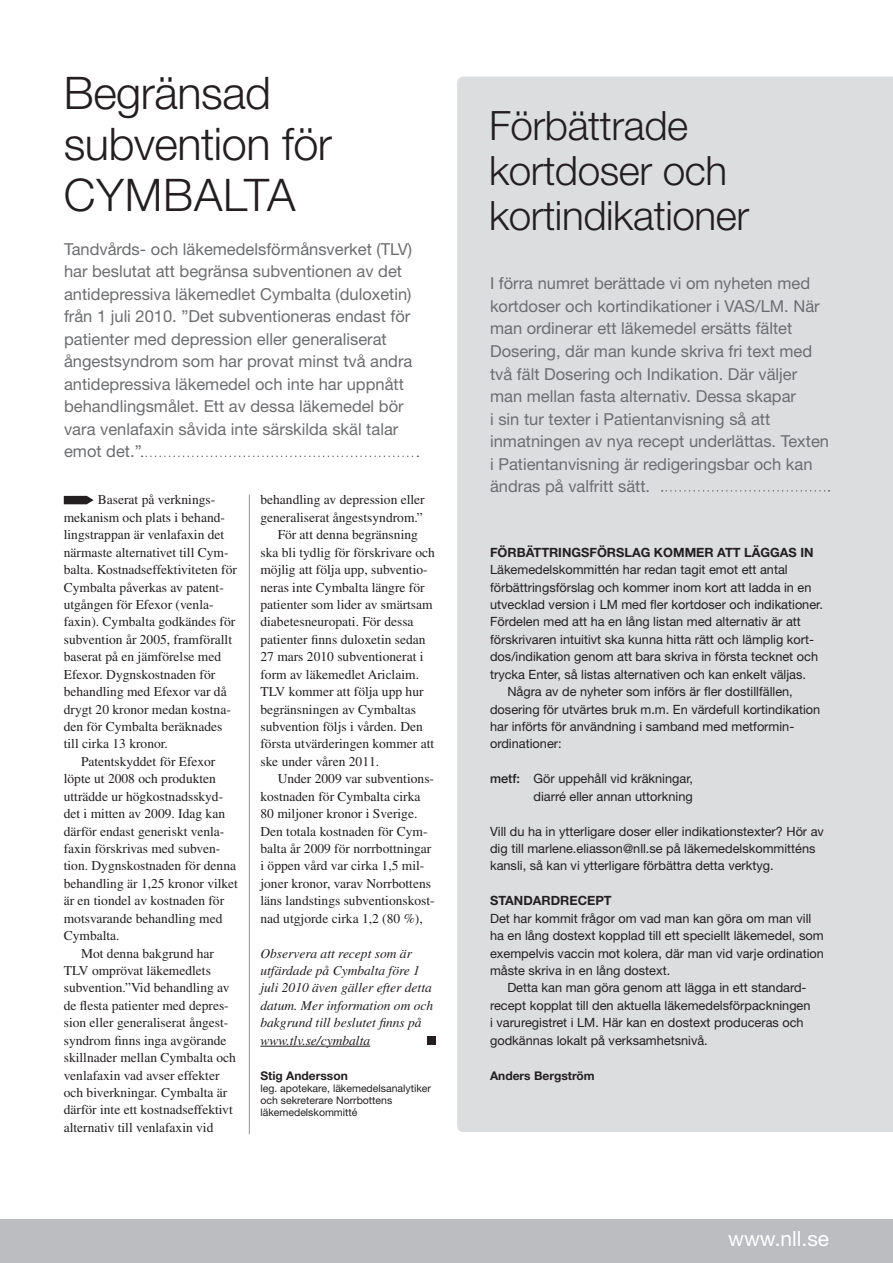
<style>
.page{position:relative;width:893px;height:1263px;background:#fff}
.page>*{position:absolute;margin:0;border:0;box-sizing:border-box;transform-origin:0 0}
.t1{font:300 45px/51px "Helvetica Neue LT Std";letter-spacing:-.01em;color:#231f20}
.t2{font:300 40.5px/45px "Helvetica Neue LT Std";letter-spacing:-.01em;color:#231f20}
.t3{font:21px "Helvetica Neue LT Std";color:#fff}
.t4{font:16.5px/22.5px "Helvetica Neue LT Std";color:#6c6d70}
.t5{font:13.5px "Times LT Std";color:#231f20}
.t6{font:italic 13.5px/17.4px "Times LT Std";color:#231f20}
.t7{font:12.75px/17.4px "Helvetica Neue LT Std";color:#231f20}
.t8{font:700 12.75px "Helvetica Neue LT Std";color:#231f20}
.t9{font:700 12px "Helvetica Neue LT Std";color:#231f20}
.t10{font:10.5px/12px "Helvetica Neue LT Std";color:#231f20}
.s1{font-weight:500}
</style>
<div class="page">
<div style="left:457px;top:77px;width:436px;height:1055px;background:#dcdddf"></div>
<div style="left:0;top:1219px;width:893px;height:44px;background:#bcbdc0"></div>
<hr style="left:260px;top:1046px;width:110px;height:1px;background:#231f20">
<hr style="left:249px;top:494px;width:1px;height:640px;background:#939598">
<svg style="left:64px;top:496px;width:30px;height:8px"></svg>
<div style="left:427px;top:1036px;width:9px;height:9px;background:#231f20"></div>
<svg style="left:142px;top:455px;width:276px;height:2px"></svg>
<svg style="left:662px;top:490px;width:167px;height:2px"></svg>
<h1 class="t1" style="left:64px;top:66px;width:270px">Begränsad subvention för<br>Cymbalta</h1>
<p class="t4" style="left:64px;top:237px;width:350px">Tandvårds- och läkemedelsförmånsverket (TLV) har beslutat att begränsa subventionen av det antidepressiva läkemedlet Cymbalta (duloxetin) från 1 juli 2010. ”Det subventioneras endast för patienter med depression eller generaliserat ångestsyndrom som har provat minst två andra antidepressiva läkemedel och inte har uppnått behandlingsmålet. Ett av dessa läkemedel bör vara venlafaxin såvida inte särskilda skäl talar emot det.”</p>
<p class="t5" style="left:98px;top:492px;width:119px">Baserat på verknings-</p>
<p class="t5" style="left:64px;top:510px;width:163px">mekanism och plats i behand-</p>
<p class="t5" style="left:64px;top:527px;width:162px">lingstrappan är venlafaxin det</p>
<p class="t5" style="left:64px;top:544px;width:166px">närmaste alternativet till Cym-</p>
<p class="t5" style="left:64px;top:562px;width:175px">balta. Kostnadseffektiviteten för</p>
<p class="t5" style="left:64px;top:579px;width:162px">Cymbalta påverkas av patent-</p>
<p class="t5" style="left:64px;top:597px;width:151px">utgången för Efexor (venla-</p>
<p class="t5" style="left:64px;top:614px;width:173px">faxin). Cymbalta godkändes för</p>
<p class="t5" style="left:64px;top:632px;width:170px">subvention år 2005, framförallt</p>
<p class="t5" style="left:64px;top:649px;width:159px">baserat på en jämförelse med</p>
<p class="t5" style="left:64px;top:666px;width:153px">Efexor. Dygnskostnaden för</p>
<p class="t5" style="left:64px;top:684px;width:164px">behandling med Efexor var då</p>
<p class="t5" style="left:64px;top:701px;width:169px">drygt 20 kronor medan kostna-</p>
<p class="t5" style="left:64px;top:719px;width:160px">den för Cymbalta beräknades</p>
<p class="t5" style="left:64px;top:736px;width:106px">till cirka 13 kronor.</p>
<p class="t5" style="left:81px;top:754px;width:136px">Patentskyddet för Efexor</p>
<p class="t5" style="left:64px;top:771px;width:154px">löpte ut 2008 och produkten</p>
<p class="t5" style="left:64px;top:788px;width:161px">utträdde ur högkostnadsskyd-</p>
<p class="t5" style="left:64px;top:806px;width:163px">det i mitten av 2009. Idag kan</p>
<p class="t5" style="left:64px;top:823px;width:162px">därför endast generiskt venla-</p>
<p class="t5" style="left:64px;top:841px;width:158px">faxin förskrivas med subven-</p>
<p class="t5" style="left:64px;top:858px;width:174px">tion. Dygnskostnaden för denna</p>
<p class="t5" style="left:64px;top:876px;width:176px">behandling är 1,25 kronor vilket</p>
<p class="t5" style="left:64px;top:893px;width:162px">är en tiondel av kostnaden för</p>
<p class="t5" style="left:64px;top:910px;width:160px">motsvarande behandling med</p>
<p class="t5" style="left:64px;top:928px;width:57px">Cymbalta.</p>
<p class="t5" style="left:81px;top:945px;width:135px">Mot denna bakgrund har</p>
<p class="t5" style="left:64px;top:963px;width:149px">TLV omprövat läkemedlets</p>
<p class="t5" style="left:64px;top:980px;width:167px">subvention.”Vid behandling av</p>
<p class="t5" style="left:64px;top:998px;width:166px">de flesta patienter med depres-</p>
<p class="t5" style="left:64px;top:1015px;width:166px">sion eller generaliserat ångest-</p>
<p class="t5" style="left:64px;top:1032px;width:164px">syndrom finns inga avgörande</p>
<p class="t5" style="left:64px;top:1050px;width:174px">skillnader mellan Cymbalta och</p>
<p class="t5" style="left:64px;top:1067px;width:157px">venlafaxin vad avser effekter</p>
<p class="t5" style="left:64px;top:1085px;width:165px">och biverkningar. Cymbalta är</p>
<p class="t5" style="left:64px;top:1102px;width:171px">därför inte ett kostnadseffektivt</p>
<p class="t5" style="left:64px;top:1120px;width:151px">alternativ till venlafaxin vid</p>
<p class="t5" style="left:260px;top:492px;width:166px">behandling av depression eller</p>
<p class="t5" style="left:260px;top:510px;width:164px">generaliserat ångestsyndrom.”</p>
<p class="t5" style="left:278px;top:527px;width:142px">För att denna begränsning</p>
<p class="t5" style="left:260px;top:544px;width:176px">ska bli tydlig för förskrivare och</p>
<p class="t5" style="left:260px;top:562px;width:169px">möjlig att följa upp, subventio-</p>
<p class="t5" style="left:260px;top:579px;width:166px">neras inte Cymbalta längre för</p>
<p class="t5" style="left:260px;top:597px;width:174px">patienter som lider av smärtsam</p>
<p class="t5" style="left:260px;top:614px;width:155px">diabetesneuropati. För dessa</p>
<p class="t5" style="left:260px;top:632px;width:167px">patienter finns duloxetin sedan</p>
<p class="t5" style="left:260px;top:649px;width:165px">27 mars 2010 subventionerat i</p>
<p class="t5" style="left:260px;top:666px;width:160px">form av läkemedlet Ariclaim.</p>
<p class="t5" style="left:260px;top:684px;width:165px">TLV kommer att följa upp hur</p>
<p class="t5" style="left:260px;top:701px;width:157px">begränsningen av Cymbaltas</p>
<p class="t5" style="left:260px;top:719px;width:164px">subvention följs i vården. Den</p>
<p class="t5" style="left:260px;top:736px;width:175px">första utvärderingen kommer att</p>
<p class="t5" style="left:260px;top:754px;width:120px">ske under våren 2011.</p>
<p class="t5" style="left:278px;top:771px;width:158px">Under 2009 var subventions-</p>
<p class="t5" style="left:260px;top:788px;width:161px">kostnaden för Cymbalta cirka</p>
<p class="t5" style="left:260px;top:806px;width:158px">80 miljoner kronor i Sverige.</p>
<p class="t5" style="left:260px;top:823px;width:169px">Den totala kostnaden för Cym-</p>
<p class="t5" style="left:260px;top:841px;width:172px">balta år 2009 för norrbottningar</p>
<p class="t5" style="left:260px;top:858px;width:165px">i öppen vård var cirka 1,5 mil-</p>
<p class="t5" style="left:260px;top:876px;width:172px">joner kronor, varav Norrbottens</p>
<p class="t5" style="left:260px;top:893px;width:176px">läns landstings subventionskost-</p>
<p class="t5" style="left:260px;top:910px;width:164px">nad utgjorde cirka 1,2 (80 %),</p>
<p class="t6" style="left:260px;top:944px;width:174px">Observera att recept som är utfärdade på Cymbalta före 1 juli 2010 även gäller efter detta datum. Mer information om och bakgrund till beslutet finns på www.tlv.se/cymbalta</p>
<p class="t9" style="left:260px;top:1068px;width:89px">STIG ANDERSSON</p>
<p class="t10" style="left:260px;top:1082px;width:172px">leg. apotekare, läkemedelsanalytiker och sekreterare Norrbottens läkemedelskommitté</p>
<h2 class="t2" style="left:489px;top:102px;width:262px">Förbättrade kortdoser och kortindikationer</h2>
<p class="t4" style="left:490px;top:272px;width:340px">I förra numret berättade vi om nyheten med kortdoser och kortindikationer i VAS/LM. När man ordinerar ett läkemedel ersätts fältet Dosering, där man kunde skriva fri text med två fält Dosering och Indikation. Där väljer man mellan fasta alternativ. Dessa skapar<br>i sin tur texter i Patientanvisning så att inmatningen av nya recept underlättas. Texten i Patientanvisning är redigeringsbar och kan ändras på valfritt sätt.</p>
<p class="t8" style="left:490px;top:544px;width:82px">FÖRBÄTTR INGS</p>
<p class="t8" style="left:589px;top:544px;width:181px">FÖRSLAG KOMMER ATT LÄGGAS</p>
<p class="t8" style="left:800px;top:544px;width:13px">IN</p>
<p class="t7" style="left:490px;top:561px;width:299px">Läkemedelskommittén har redan tagit emot ett antal</p>
<p class="t7" style="left:490px;top:578px;width:323px">förbättringsförslag och kommer inom kort att ladda in en</p>
<p class="t7" style="left:490px;top:595px;width:334px">utvecklad version i LM med fler kortdoser och indikationer.</p>
<p class="t7" style="left:490px;top:613px;width:312px">Fördelen med att ha en lång listan med alternativ är att</p>
<p class="t7" style="left:490px;top:630px;width:326px">förskrivaren intuitivt ska kunna hitta rätt och lämplig kort-</p>
<p class="t7" style="left:490px;top:648px;width:330px">dos/indikation genom att bara skriva in första tecknet och</p>
<p class="t7" style="left:490px;top:665px;width:317px">trycka Enter, så listas alternativen och kan enkelt väljas.</p>
<p class="t7" style="left:507px;top:683px;width:287px">Några av de nyheter som införs är fler dostillfällen,</p>
<p class="t7" style="left:490px;top:700px;width:332px">dosering för utvärtes bruk m.m. En värdefull kortindikation</p>
<p class="t7" style="left:490px;top:717px;width:306px">har införts för användning i samband med metformin-</p>
<p class="t7" style="left:490px;top:735px;width:73px">ordinationer:</p>
<p class="t7" style="left:490px;top:770px;width:204px;text-align:right"><span class="s1">metf:</span> Gör uppehåll vid kräkningar, diarré eller annan uttorkning</p>
<p class="t7" style="left:490px;top:822px;width:335px">Vill du ha in ytterligare doser eller indikationstexter? Hör av dig till marlene.eliasson@nll.se på läkemedelskommitténs kansli, så kan vi ytterligare förbättra detta verktyg.</p>
<p class="t8" style="left:490px;top:893px;width:123px">STAN DARDRECEPT</p>
<p class="t7" style="left:490px;top:909px;width:335px">Det har kommit frågor om vad man kan göra om man vill ha en lång dostext kopplad till ett speciellt läkemedel, som exempelvis vaccin mot kolera, där man vid varje ordination måste skriva in en lång dostext.</p>
<p class="t7" style="left:490px;top:979px;width:322px;text-indent:17px">Detta kan man göra genom att lägga in ett standard&shy;recept kopplat till den aktuella läkemedelsförpackningen i varuregistret i LM. Här kan en dostext produceras och godkännas lokalt på verksamhetsnivå.</p>
<p class="t9" style="left:490px;top:1068px;width:106px">ANDERS BERGSTRÖM</p>
<h3 class="t3" style="left:728px;top:1226px;width:103px">www.nll.se</h3>
</div>
